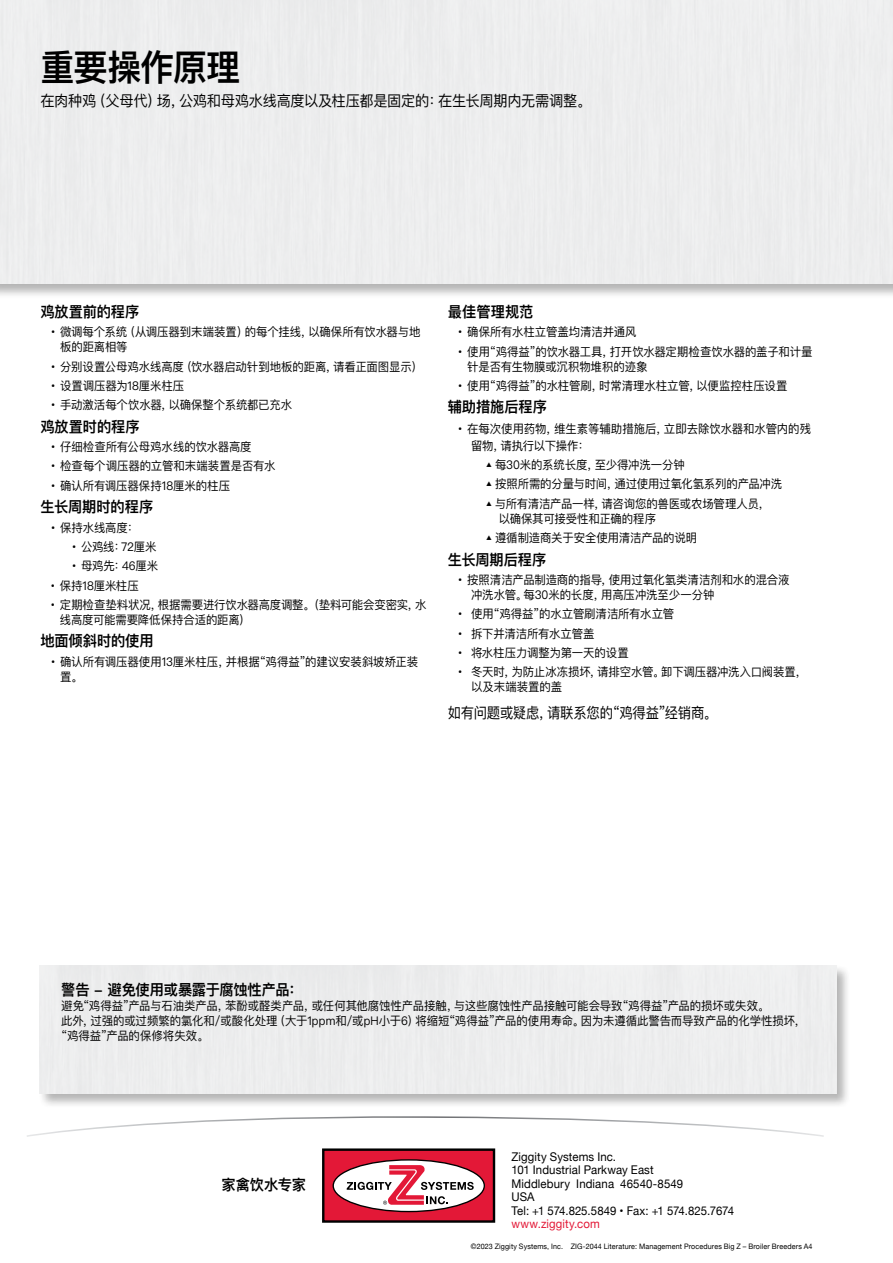
<style>
.page{position:relative;width:893px;height:1263px;background:#fff}
.page>*{position:absolute;margin:0;border:0;box-sizing:border-box;transform-origin:0 0}
.t1{font:600 36px "Ping Fang SC";letter-spacing:-.025em;color:#000;scale:.95 1}
.t2{font:600 15px "Ping Fang SC";letter-spacing:-.01em;color:#000;scale:.95 1}
.t3{font:15px "Ping Fang SC";letter-spacing:-.025em;color:#000;scale:.95 1}
.t4{font:14.85px "Ping Fang SC";letter-spacing:-.015em;color:#000;scale:.9 1}
.t5{font:12px/15px "Ping Fang SC";letter-spacing:-.01em;color:#000;scale:.95 1}
.t6{font:12px/13.5px "Helvetica Neue";letter-spacing:.01em;color:#000;scale:.95 1}
.t7{font:12px "Helvetica Neue";letter-spacing:.01em;color:#e31937;scale:.95 1}
.t8{font:7.5px "Helvetica Neue";letter-spacing:.02em;color:#000;scale:.95 1}
.s1{font-family:"Helvetica Neue"}
.s2{font-family:"Combi Numerals";font-weight:700}
</style>
<div class="page">
<div style="left:0;top:0;width:893px;height:299px;background:#000;opacity:.75"></div>
<div style="left:0;top:0;width:893px;height:284px;background:#ededee"></div>
<svg style="left:27px;top:1116px;width:797px;height:21px"></svg>
<div style="left:323px;top:1150px;width:171px;height:71px;background:#e31837"></div>
<div style="left:322px;top:1148px;width:173px;height:75px;border:2px solid #000"></div>
<svg style="left:333px;top:1160px;width:151px;height:51px"></svg>
<div style="left:333px;top:1159px;width:152px;height:53px;border:1px solid #000;border-radius:50%"></div>
<svg style="left:347px;top:1165px;width:127px;height:40px"></svg>
<div style="left:38px;top:964px;width:813px;height:144px;background:#000;opacity:.75"></div>
<div style="left:40px;top:965px;width:796px;height:129px;background:#ededee"></div>
<h1 class="t1" style="left:40px;top:45px;width:212px">重要操作原理</h1>
<p class="t3" style="left:40px;top:91px;width:581px">在肉种鸡（父母代）场，公鸡和母鸡水线高度以及柱压都是固定的：在生长周期内无需调整。</p>
<p class="t2" style="left:40px;top:302px;width:106px">鸡放置前的程序</p>
<p class="t5" style="left:60px;top:324px;width:381px;text-indent:-9px"><span class="s1">•</span> 微调每个系统（从调压器到末端装置）的每个挂线，以确保所有饮水器与地板的距离相等</p>
<p class="t5" style="left:51px;top:359px;width:393px"><span class="s1">•</span> 分别设置公母鸡水线高度（饮水器启动针到地板的距离，请看正面图显示）</p>
<p class="t5" style="left:51px;top:378px;width:142px"><span class="s1">•</span> 设置调压器为18厘米柱压</p>
<p class="t5" style="left:51px;top:397px;width:255px"><span class="s1">•</span> 手动激活每个饮水器，以确保整个系统都已充水</p>
<p class="t2" style="left:40px;top:417px;width:106px">鸡放置时的程序</p>
<p class="t5" style="left:51px;top:439px;width:213px"><span class="s1">•</span> 仔细检查所有公母鸡水线的饮水器高度</p>
<p class="t5" style="left:51px;top:458px;width:238px"><span class="s1">•</span> 检查每个调压器的立管和末端装置是否有水</p>
<p class="t5" style="left:51px;top:478px;width:190px"><span class="s1">•</span> 确认所有调压器保持18厘米的柱压</p>
<p class="t2" style="left:40px;top:498px;width:120px">生长周期时的程序</p>
<p class="t5" style="left:51px;top:520px;width:94px"><span class="s1">•</span> 保持水线高度：</p>
<p class="t5" style="left:72px;top:539px;width:91px"><span class="s1">•</span> 公鸡线：72厘米</p>
<p class="t5" style="left:72px;top:558px;width:92px"><span class="s1">•</span> 母鸡先：46厘米</p>
<p class="t5" style="left:51px;top:578px;width:94px"><span class="s1">•</span> 保持18厘米柱压</p>
<p class="t5" style="left:60px;top:597px;width:387px;text-indent:-9px"><span class="s1">•</span> 定期检查垫料状况，根据需要进行饮水器高度调整。（垫料可能会变密实，水线高度可能需要降低保持合适的距离）</p>
<p class="t2" style="left:40px;top:632px;width:121px">地面倾斜时的使用</p>
<p class="t5" style="left:60px;top:654px;width:379px;text-indent:-9px"><span class="s1">•</span> 确认所有调压器使用13厘米柱压，并根据“鸡得益”的建议安装斜坡矫正装置。</p>
<p class="t2" style="left:448px;top:302px;width:92px">最佳管理规范</p>
<p class="t5" style="left:458px;top:324px;width:189px"><span class="s1">•</span> 确保所有水柱立管盖均清洁并通风</p>
<p class="t5" style="left:467px;top:344px;width:365px;text-indent:-9px"><span class="s1">•</span> 使用“鸡得益”的饮水器工具，打开饮水器定期检查饮水器的盖子和计量针是否有生物膜或沉积物堆积的迹象</p>
<p class="t5" style="left:458px;top:378px;width:348px"><span class="s1">•</span> 使用“鸡得益”的水柱管刷，时常清理水柱立管，以便监控柱压设置</p>
<p class="t2" style="left:448px;top:398px;width:106px">辅助措施后程序</p>
<p class="t5" style="left:471px;top:421px;width:359px;line-height:16.5px;text-indent:-13px"><span class="s1">•</span> 在每次使用药物，维生素等辅助措施后，立即去除饮水器和水管内的残留物，请执行以下操作：</p>
<p class="t5" style="left:486px;top:455px;width:313px;line-height:19.4px"><span class="s2">Õ</span> 每30米的系统长度，至少得冲洗一分钟<br><span class="s2">Õ</span> 按照所需的分量与时间，通过使用过氧化氢系列的产品冲洗<br><span class="s2">Õ</span> 与所有清洁产品一样，请咨询您的兽医或农场管理人员，</p>
<p class="t5" style="left:486px;top:509px;width:224px;line-height:19.4px;text-indent:13px">以确保其可接受性和正确的程序<br><span class="s2">Õ</span> 遵循制造商关于安全使用清洁产品的说明</p>
<p class="t2" style="left:448px;top:550px;width:105px">生长周期后程序</p>
<p class="t5" style="left:471px;top:572px;width:337px;text-indent:-13px"><span class="s1">•</span> 按照清洁产品制造商的指导，使用过氧化氢类清洁剂和水的混合液冲洗水管。每30米的长度，用高压冲洗至少一分钟</p>
<p class="t5" style="left:458px;top:606px;width:229px"><span class="s1">•</span> 使用“鸡得益”的水立管刷清洁所有水立管</p>
<p class="t5" style="left:458px;top:626px;width:145px"><span class="s1">•</span> 拆下并清洁所有水立管盖</p>
<p class="t5" style="left:458px;top:645px;width:181px"><span class="s1">•</span> 将水柱压力调整为第一天的设置</p>
<p class="t5" style="left:471px;top:664px;width:355px;text-indent:-13px"><span class="s1">•</span> 冬天时，为防止冰冻损坏，请排空水管。卸下调压器冲洗入口阀装置，以及末端装置的盖</p>
<p class="t4" style="left:448px;top:704px;width:301px">如有问题或疑虑，请联系您的“鸡得益”经销商。</p>
<p class="t2" style="left:61px;top:980px;width:256px">警告 - 避免使用或暴露于腐蚀性产品：</p>
<p class="t5" style="left:61px;top:998px;width:785px">避免“鸡得益”产品与石油类产品，苯酚或醛类产品，或任何其他腐蚀性产品接触，与这些腐蚀性产品接触可能会导致“鸡得益”产品的损坏或失效。<br>此外，过强的或过频繁的氯化和/或酸化处理（大于1ppm和/或pH小于6）将缩短“鸡得益”产品的使用寿命。因为未遵循此警告而导致产品的化学性损坏，“鸡得益”产品的保修将失效。</p>
<p class="t2" style="left:221px;top:1175px;width:91px">家禽饮水专家</p>
<p class="t6" style="left:511px;top:1150px;width:236px">Ziggity Systems Inc.<br>101 Industrial Parkway East<br>Middlebury Indiana 46540-8549<br>USA<br>Tel: +1 574.825.5849 • Fax: +1 574.825.7674</p>
<p class="t7" style="left:511px;top:1215px;width:95px">www.ziggity.com</p>
<p class="t8" style="left:471px;top:1241px;width:361px">©2023 Ziggity Systems, Inc. ZIG-2044 Literature: Management Procedures Big Z – Broiler Breeders A4</p>
</div>
